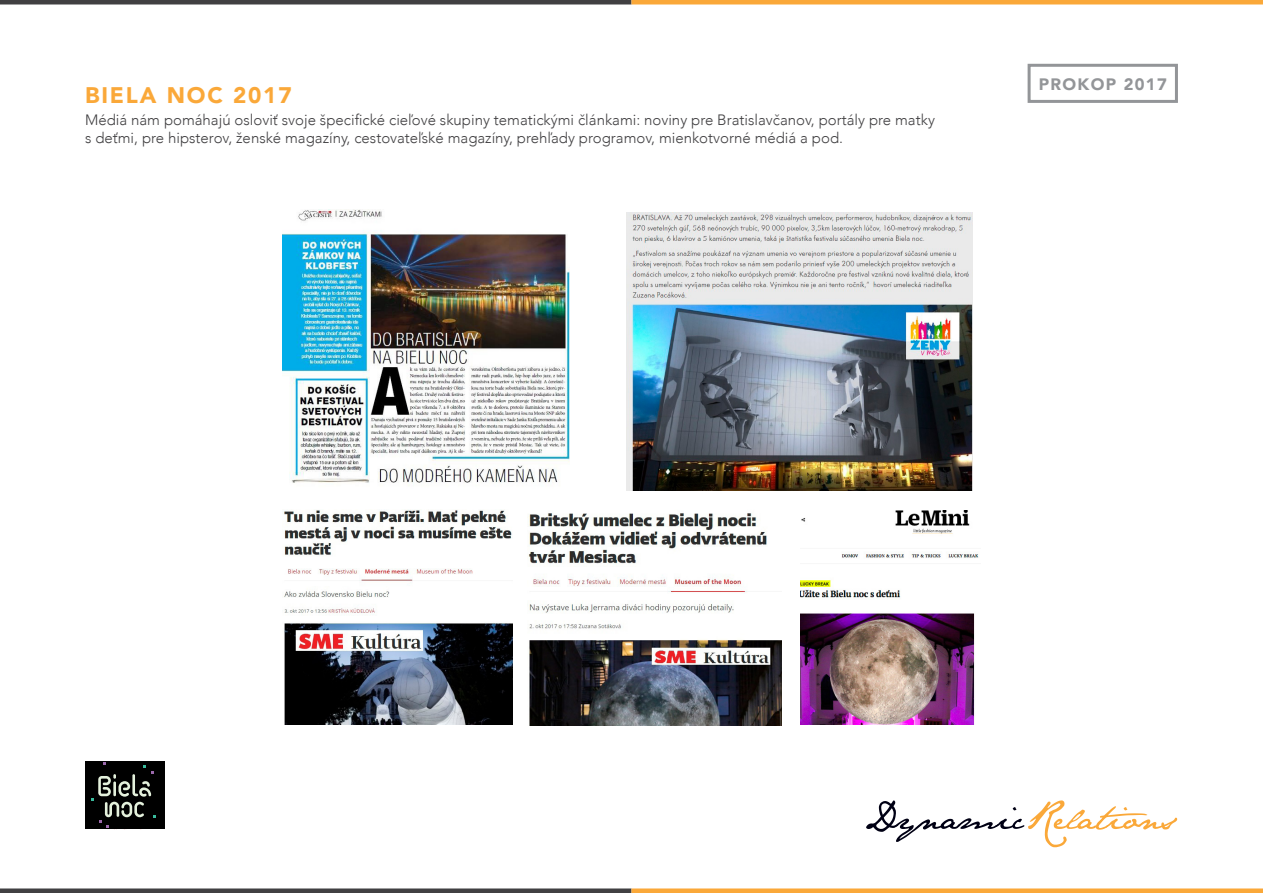
<style>
.page{position:relative;width:1263px;height:893px;background:#fff}
.page>*{position:absolute;margin:0;border:0;box-sizing:border-box;transform-origin:0 0}
.t1{font:900 22.5px "Avenir";letter-spacing:.08em;color:#faa839}
.t2{font:900 16.5px "Avenir";letter-spacing:.08em;color:#939598}
.t3{font:300 15px/18px "Avenir";color:#414042}
</style>
<div class="page">
<div style="left:1027px;top:64px;width:151px;height:39px;border:3px solid #939598"></div>
<div style="left:0;top:0;width:631px;height:5px;background:#414042"></div>
<div style="left:0;top:888px;width:631px;height:5px;background:#414042"></div>
<div style="left:631px;top:0;width:632px;height:5px;background:#faa839"></div>
<div style="left:631px;top:888px;width:632px;height:5px;background:#faa839"></div>
<svg style="left:866px;top:800px;width:311px;height:47px"></svg>
<div style="left:85px;top:762px;width:79px;height:67px;background:#000"></div>
<svg style="left:91px;top:762px;width:65px;height:66px"></svg>
<img style="left:283px;top:209px;width:286px;height:277px">
<img style="left:284px;top:509px;width:228px;height:216px">
<img style="left:626px;top:212px;width:346px;height:278px">
<img style="left:527px;top:513px;width:254px;height:213px">
<img style="left:800px;top:511px;width:179px;height:213px">
<h1 class="t1" style="left:85px;top:76px;width:208px">BIELA NOC 2017</h1>
<p class="t3" style="left:85px;top:111px;width:851px">Médiá nám pomáhajú osloviť svoje špecifické cieľové skupiny tematickými článkami: noviny pre Bratislavčanov, portály pre matky s deťmi, pre hipsterov, ženské magazíny, cestovateľské magazíny, prehľady programov, mienkotvorné médiá a pod.</p>
<p class="t2" style="left:1039px;top:70px;width:130px">PROKOP 2017</p>
</div>
